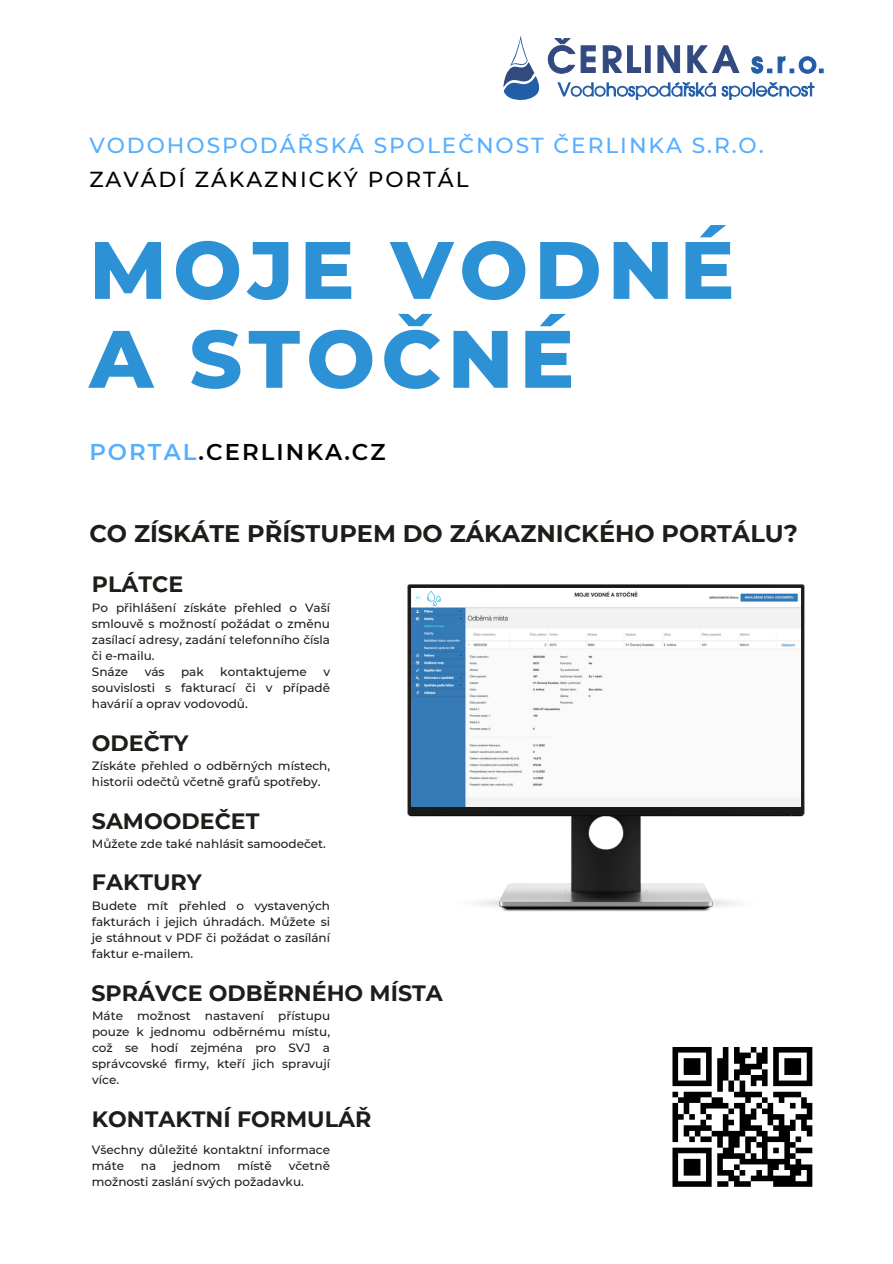
<style>
.page{position:relative;width:893px;height:1264px;background:#fff}
.page>*{position:absolute;margin:0;border:0;box-sizing:border-box;transform-origin:0 0}
.t1{font:800 81.15px/88.8px "Montserrat";letter-spacing:.08em;color:#2c92d5}
.t2{font:700 24px "Montserrat";color:#1d1d1a}
.t3{font:600 22.8px "Montserrat";letter-spacing:.09em;color:#000}
.t4{font:700 22.2px "Montserrat";color:#1d1d1a}
.t5{font:500 21.75px/33.8px "Montserrat";letter-spacing:.09em;color:#56aeff}
.t6{font:500 12px/16px "Montserrat";color:#1d1d1a;text-align:justify}
.s1{color:#000}
.s2{color:#56aeff}
</style>
<div class="page">
<img style="left:408px;top:584px;width:396px;height:327px">
<img style="left:411px;top:588px;width:389px;height:218px">
<img style="left:423px;top:588px;width:47px;height:18px">
<img style="left:569px;top:598px;width:72px;height:8px">
<img style="left:426px;top:591px;width:15px;height:15px">
<div style="left:672px;top:1046px;width:39px;height:6px;background:#000"></div>
<svg style="left:734px;top:1047px;width:5px;height:5px"></svg>
<svg style="left:750px;top:1047px;width:6px;height:5px"></svg>
<svg style="left:762px;top:1047px;width:5px;height:5px"></svg>
<div style="left:773px;top:1046px;width:39px;height:6px;background:#000"></div>
<svg style="left:722px;top:1047px;width:6px;height:11px"></svg>
<div style="left:734px;top:1052px;width:16px;height:6px;background:#000"></div>
<div style="left:756px;top:1052px;width:11px;height:6px;background:#000"></div>
<div style="left:683px;top:1058px;width:17px;height:5px;background:#000"></div>
<div style="left:717px;top:1058px;width:11px;height:5px;background:#000"></div>
<div style="left:734px;top:1058px;width:11px;height:5px;background:#000"></div>
<div style="left:756px;top:1058px;width:11px;height:5px;background:#000"></div>
<div style="left:784px;top:1058px;width:17px;height:5px;background:#000"></div>
<div style="left:683px;top:1063px;width:17px;height:6px;background:#000"></div>
<div style="left:717px;top:1063px;width:11px;height:6px;background:#000"></div>
<div style="left:739px;top:1063px;width:23px;height:6px;background:#000"></div>
<div style="left:784px;top:1063px;width:17px;height:6px;background:#000"></div>
<div style="left:683px;top:1069px;width:17px;height:5px;background:#000"></div>
<div style="left:717px;top:1069px;width:11px;height:5px;background:#000"></div>
<div style="left:734px;top:1069px;width:16px;height:5px;background:#000"></div>
<svg style="left:762px;top:1069px;width:5px;height:5px"></svg>
<div style="left:784px;top:1069px;width:17px;height:5px;background:#000"></div>
<svg style="left:672px;top:1052px;width:6px;height:28px"></svg>
<svg style="left:706px;top:1052px;width:5px;height:28px"></svg>
<div style="left:717px;top:1074px;width:11px;height:6px;background:#000"></div>
<div style="left:750px;top:1074px;width:17px;height:6px;background:#000"></div>
<svg style="left:773px;top:1052px;width:5px;height:28px"></svg>
<svg style="left:806px;top:1052px;width:6px;height:28px"></svg>
<div style="left:672px;top:1080px;width:39px;height:6px;background:#000"></div>
<svg style="left:762px;top:1080px;width:5px;height:6px"></svg>
<div style="left:773px;top:1080px;width:39px;height:6px;background:#000"></div>
<svg style="left:717px;top:1080px;width:5px;height:11px"></svg>
<svg style="left:728px;top:1074px;width:28px;height:17px"></svg>
<div style="left:734px;top:1091px;width:28px;height:6px;background:#000"></div>
<div style="left:773px;top:1091px;width:28px;height:6px;background:#000"></div>
<div style="left:711px;top:1097px;width:11px;height:5px;background:#000"></div>
<div style="left:700px;top:1102px;width:28px;height:6px;background:#000"></div>
<div style="left:711px;top:1130px;width:34px;height:6px;background:#000"></div>
<svg style="left:672px;top:1091px;width:39px;height:51px"></svg>
<div style="left:700px;top:1136px;width:11px;height:6px;background:#000"></div>
<div style="left:672px;top:1147px;width:39px;height:6px;background:#000"></div>
<div style="left:683px;top:1158px;width:17px;height:6px;background:#000"></div>
<div style="left:683px;top:1164px;width:17px;height:5px;background:#000"></div>
<div style="left:683px;top:1169px;width:17px;height:6px;background:#000"></div>
<svg style="left:672px;top:1153px;width:6px;height:28px"></svg>
<svg style="left:706px;top:1153px;width:5px;height:28px"></svg>
<svg style="left:717px;top:1097px;width:95px;height:84px"></svg>
<div style="left:672px;top:1181px;width:39px;height:5px;background:#000"></div>
<div style="left:717px;top:1181px;width:11px;height:5px;background:#000"></div>
<div style="left:734px;top:1181px;width:16px;height:5px;background:#000"></div>
<div style="left:773px;top:1181px;width:39px;height:5px;background:#000"></div>
<svg style="left:503px;top:35px;width:36px;height:65px"></svg>
<svg style="left:558px;top:82px;width:157px;height:18px"></svg>
<svg style="left:721px;top:83px;width:93px;height:17px"></svg>
<svg style="left:548px;top:38px;width:27px;height:35px"></svg>
<svg style="left:581px;top:46px;width:14px;height:27px"></svg>
<svg style="left:603px;top:46px;width:18px;height:27px"></svg>
<svg style="left:627px;top:46px;width:13px;height:27px"></svg>
<div style="left:645px;top:46px;width:5px;height:26px;background:#334a80"></div>
<svg style="left:657px;top:46px;width:22px;height:27px"></svg>
<svg style="left:687px;top:46px;width:52px;height:27px"></svg>
<svg style="left:751px;top:57px;width:72px;height:16px"></svg>
<h2 class="t5" style="left:89px;top:128px;width:675px">VODOHOSPODÁŘSKÁ SPOLEČNOST ČERLINKA S.R.O.<br><span class="s1">ZAVÁDÍ ZÁKAZNICKÝ PORTÁL</span></h2>
<h2 class="t1" style="left:89px;top:225px;width:646px">MOJE VODNÉ<br>A STOČNÉ</h2>
<h2 class="t3" style="left:89px;top:438px;width:298px"><span class="s2">PORTAL</span>.CERLINKA.CZ</h2>
<p class="t2" style="left:89px;top:519px;width:710px">CO ZÍSKÁTE PŘÍSTUPEM DO ZÁKAZNICKÉHO PORTÁLU?</p>
<p class="t4" style="left:92px;top:571px;width:93px">PLÁTCE</p>
<h2 class="t6" style="left:92px;top:600px;width:240px">Po přihlášení získáte přehled o Vaší smlouvě s možností požádat o změnu zasílací adresy, zadání telefonního čísla či e-mailu.</h2>
<p class="t6" style="left:92px;top:664px;width:38px">Snáze</p>
<p class="t6" style="left:145px;top:664px;width:21px">vás</p>
<p class="t6" style="left:181px;top:664px;width:24px">pak</p>
<p class="t6" style="left:220px;top:664px;width:88px">kontaktujeme</p>
<p class="t6" style="left:92px;top:664px;width:240px;text-indent:231px">v souvislosti s fakturací či v případě havárií a oprav vodovodů.</p>
<h2 class="t4" style="left:92px;top:729px;width:98px">ODEČTY</h2>
<p class="t6" style="left:92px;top:758px;width:240px">Získáte přehled o odběrných místech, historii odečtů včetně grafů spotřeby.</p>
<h2 class="t4" style="left:92px;top:807px;width:169px">SAMOODEČET</h2>
<p class="t6" style="left:92px;top:835px;width:235px">Můžete zde také nahlásit samoodečet.</p>
<p class="t4" style="left:92px;top:869px;width:111px">FAKTURY</p>
<p class="t6" style="left:92px;top:898px;width:240px">Budete mít přehled o vystavených fakturách i jejich úhradách. Můžete si je stáhnout v PDF či požádat o zasílání faktur e-mailem.</p>
<p class="t4" style="left:91px;top:979px;width:353px">SPRÁVCE ODBĚRNÉHO MÍSTA</p>
<p class="t6" style="left:92px;top:1007px;width:239px">Máte možnost nastavení přístupu pouze k jednomu odběrnému místu, což se hodí zejména pro SVJ a správcovské firmy, kteří jich spravují více.</p>
<p class="t4" style="left:92px;top:1104px;width:281px">KONTAKTNÍ FORMULÁŘ</p>
<h2 class="t6" style="left:92px;top:1141px;width:240px">Všechny důležité kontaktní informace máte</h2>
<h2 class="t6" style="left:141px;top:1157px;width:17px">na</h2>
<h2 class="t6" style="left:173px;top:1157px;width:49px">jednom</h2>
<h2 class="t6" style="left:237px;top:1157px;width:36px">místě</h2>
<h2 class="t6" style="left:92px;top:1157px;width:240px;text-indent:197px">včetně možnosti zaslání svých požadavku.</h2>
</div>
